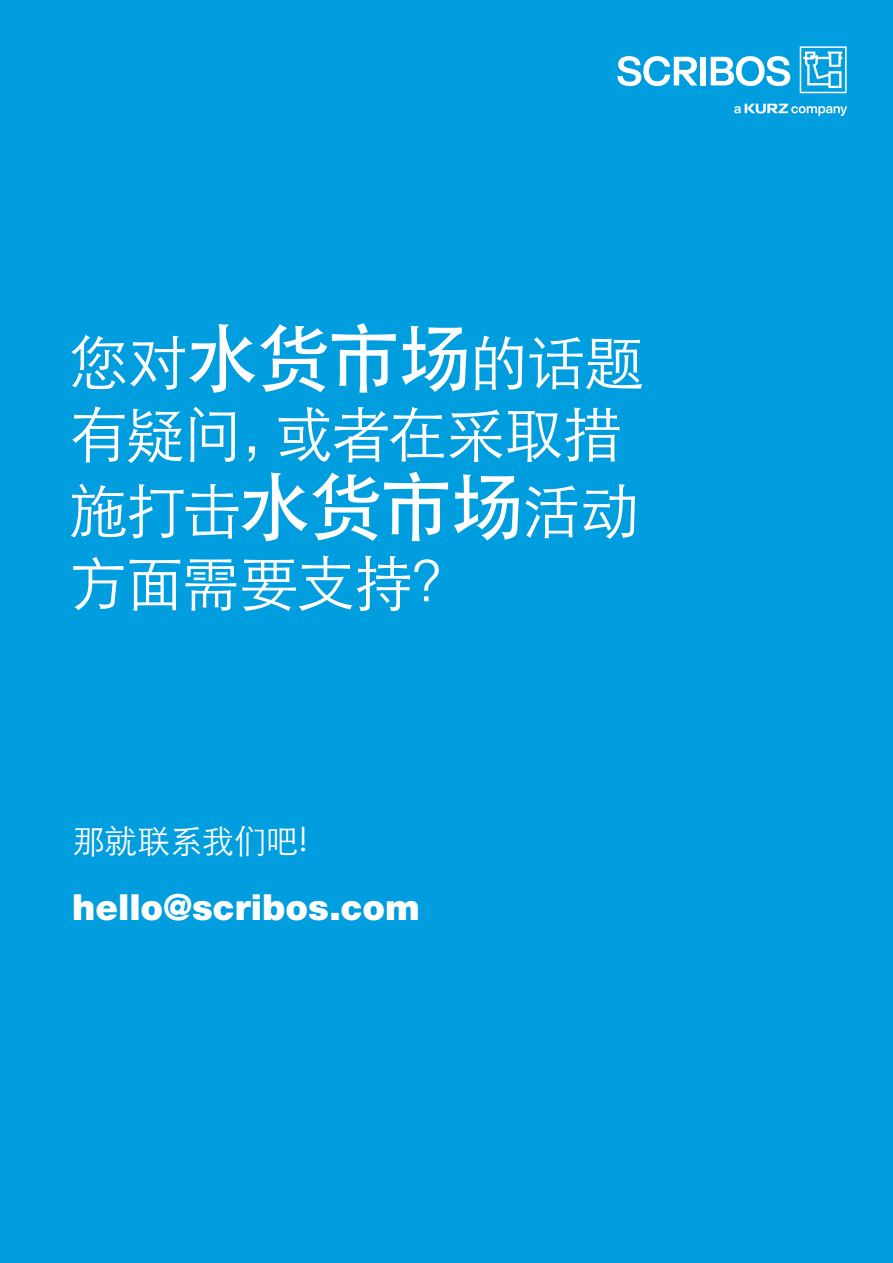
<style>
.page{position:relative;width:893px;height:1263px;background:#009ddf}
.page>*{position:absolute;margin:0;border:0;box-sizing:border-box;transform-origin:0 0}
.t1{font:300 60px/73.5px "ST Heiti SC";letter-spacing:-.025em;color:#fff}
.t2{font:900 36px "Helvetica Neue LT Pro";color:#fff}
.t3{font:300 33px "ST Heiti SC";letter-spacing:-.005em;color:#fff}
.s1{font-weight:500;font-size:75px}
</style>
<div class="page">
<svg style="left:617px;top:56px;width:81px;height:30px"></svg>
<div style="left:700px;top:57px;width:6px;height:28px;background:#fff"></div>
<svg style="left:711px;top:56px;width:79px;height:30px"></svg>
<svg style="left:734px;top:103px;width:113px;height:13px"></svg>
<svg style="left:800px;top:46px;width:47px;height:47px"></svg>
<p class="t1" style="left:69px;top:319px;width:576px">您对<span class="s1">水货市场</span>的话题有疑问，或者在采取措施打击<span class="s1">水货市场</span>活动方面需要支持？</p>
<p class="t3" style="left:72px;top:813px;width:237px">那就联系我们吧!</p>
<p class="t2" style="left:72px;top:885px;width:349px">hello@scribos.com</p>
</div>
